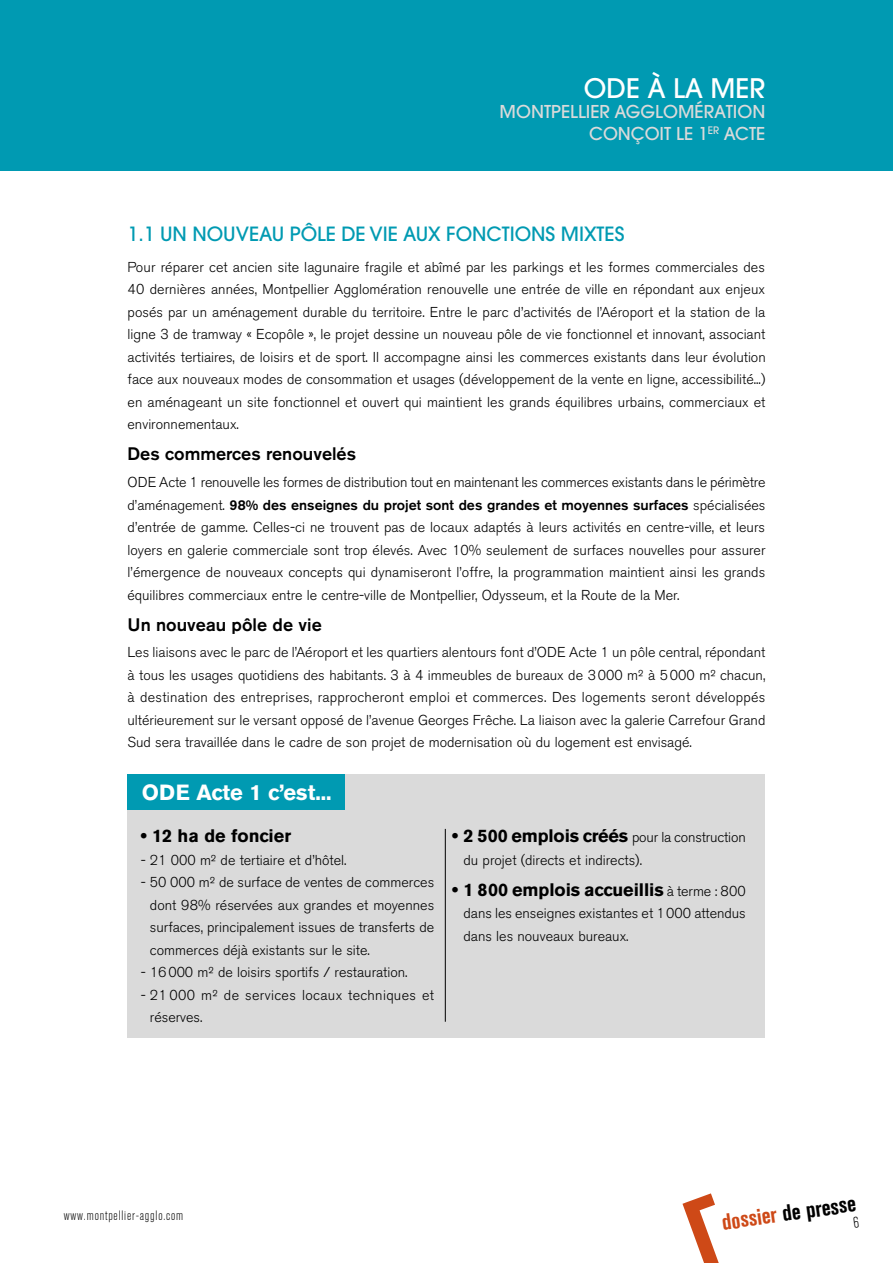
<style>
.page{position:relative;width:893px;height:1263px;background:#fff}
.page>*{position:absolute;margin:0;border:0;box-sizing:border-box;transform-origin:0 0}
.t1{font:500 26.7px "Avant Garde";color:#fff}
.t2{font:700 condensed 22.5px "Akzidenz Grotesk BE";color:#000}
.t3{font:700 21.75px "Akzidenz Grotesk BE";color:#fff}
.t4{font:500 19.5px "Avant Garde";color:#009ab2}
.t5{font:700 18px "Akzidenz Grotesk BE";letter-spacing:-.005em;color:#000}
.t6{font:500 18px "Akzidenz Grotesk BE";color:#000}
.t7{font:500 17.7px/21.6px "Avant Garde";color:#dadada;text-align:right}
.t8{font:300 14.25px/22.5px "Akzidenz Grotesk BE";color:#000;text-align:justify}
.t9{font:300 14.25px/22.5px "Akzidenz Grotesk BE";letter-spacing:.025em;color:#000}
.t10{font:300 condensed 13.5px "Akzidenz Grotesk BE";letter-spacing:.06em;color:#000}
.s1{font-weight:500}
.s2{font-weight:700;font-size:18px}
.s3{font-weight:300;font-size:14.25px}
.s4{color:#ce4917}
</style>
<div class="page">
<div style="left:128px;top:774px;width:637px;height:264px;background:#dadada"></div>
<div style="left:128px;top:774px;width:217px;height:35px;background:#009ab2"></div>
<hr style="left:445px;top:829px;width:1px;height:193px;background:#000">
<div style="left:0;top:0;width:893px;height:170px;background:#009ab2"></div>
<svg style="left:682px;top:1193px;width:37px;height:70px"></svg>
<h1 class="t1" style="left:584px;top:72px;width:183px">ODE À LA MER</h1>
<p class="t7" style="left:500px;top:101px;width:267px">MONTPELLIER AGGLOMÉRATION<br>CONÇOIT LE 1<sup>ER</sup> ACTE</p>
<h3 class="t4" style="left:128px;top:222px;width:498px">1.1 UN NOUVEAU PÔLE DE VIE AUX FONCTIONS MIXTES</h3>
<p class="t8" style="left:128px;top:256px;width:640px">Pour réparer cet ancien site lagunaire fragile et abîmé par les parkings et les formes commerciales des 40 dernières années, Montpellier Agglomération renouvelle une entrée de ville en répondant aux enjeux posés par un aménagement durable du territoire. Entre le parc d’activités de l’Aéroport et la station de la ligne 3 de tramway « Ecopôle », le projet dessine un nouveau pôle de vie fonctionnel et innovant, associant activités tertiaires, de loisirs et de sport. Il accompagne ainsi les commerces existants dans leur évolution face aux nouveaux modes de consommation et usages (développement de la vente en ligne, accessibilité...) en aménageant un site fonctionnel et ouvert qui maintient les grands équilibres urbains, commerciaux et environnementaux.</p>
<p class="t6" style="left:128px;top:443px;width:230px">Des commerces renouvelés</p>
<p class="t8" style="left:128px;top:471px;width:639px">ODE Acte 1 renouvelle les formes de distribution tout en maintenant les commerces existants dans le périmètre d’aménagement. <span class="s1">98% des enseignes du projet sont des grandes et moyennes surfaces</span> spécialisées d’entrée de gamme. Celles-ci ne trouvent pas de locaux adaptés à leurs activités en centre-ville, et leurs loyers en galerie commerciale sont trop élevés. Avec 10% seulement de surfaces nouvelles pour assurer l’émergence de nouveaux concepts qui dynamiseront l’offre, la programmation maintient ainsi les grands équilibres commerciaux entre le centre-ville de Montpellier, Odysseum, et la Route de la Mer.</p>
<p class="t6" style="left:128px;top:613px;width:196px">Un nouveau pôle de vie</p>
<p class="t8" style="left:128px;top:641px;width:639px">Les liaisons avec le parc de l’Aéroport et les quartiers alentours font d’ODE Acte 1 un pôle central, répondant à tous les usages quotidiens des habitants. 3 à 4 immeubles de bureaux de 3000 m² à 5000 m² chacun, à destination des entreprises, rapprocheront emploi et commerces. Des logements seront développés ultérieurement sur le versant opposé de l’avenue Georges Frêche. La liaison avec la galerie Carrefour Grand Sud sera travaillée dans le cadre de son projet de modernisation où du logement est envisagé.</p>
<h3 class="t3" style="left:142px;top:779px;width:191px">ODE Acte 1 c’est...</h3>
<p class="t5" style="left:141px;top:826px;width:152px">• 12 ha de foncier</p>
<p class="t8" style="left:141px;top:849px;width:207px">- 21 000 m² de tertiaire et d’hôtel.</p>
<p class="t8" style="left:150px;top:871px;width:286px;text-indent:-9px">- 50 000 m² de surface de ventes de commerces dont 98% réservées aux grandes et moyennes surfaces, principalement issues de transferts de commerces déjà existants sur le site.</p>
<p class="t8" style="left:141px;top:961px;width:268px">- 16000 m² de loisirs sportifs / restauration.</p>
<p class="t9" style="left:150px;top:984px;width:286px;text-indent:-9px">- 21 000 m² de services locaux techniques et réserves.</p>
<p class="t8" style="left:464px;top:826px;width:284px;text-indent:-11px"><span class="s2">• 2 500 emplois créés</span> pour la construction du projet (directs et indirects).</p>
<p class="t5" style="left:452px;top:879px;width:295px">• 1 800 emplois accueillis <span class="s3">à terme : 800</span></p>
<p class="t8" style="left:464px;top:902px;width:284px">dans les enseignes existantes et 1000 attendus dans les nouveaux bureaux.</p>
<p class="t10" style="left:64px;top:1208px;width:121px">www.montpellier-agglo.com</p>
<h2 class="t2" style="left:720px;top:1209px;width:137px;rotate:-8deg"><span class="s4">dossier</span> de presse</h2>
</div>
